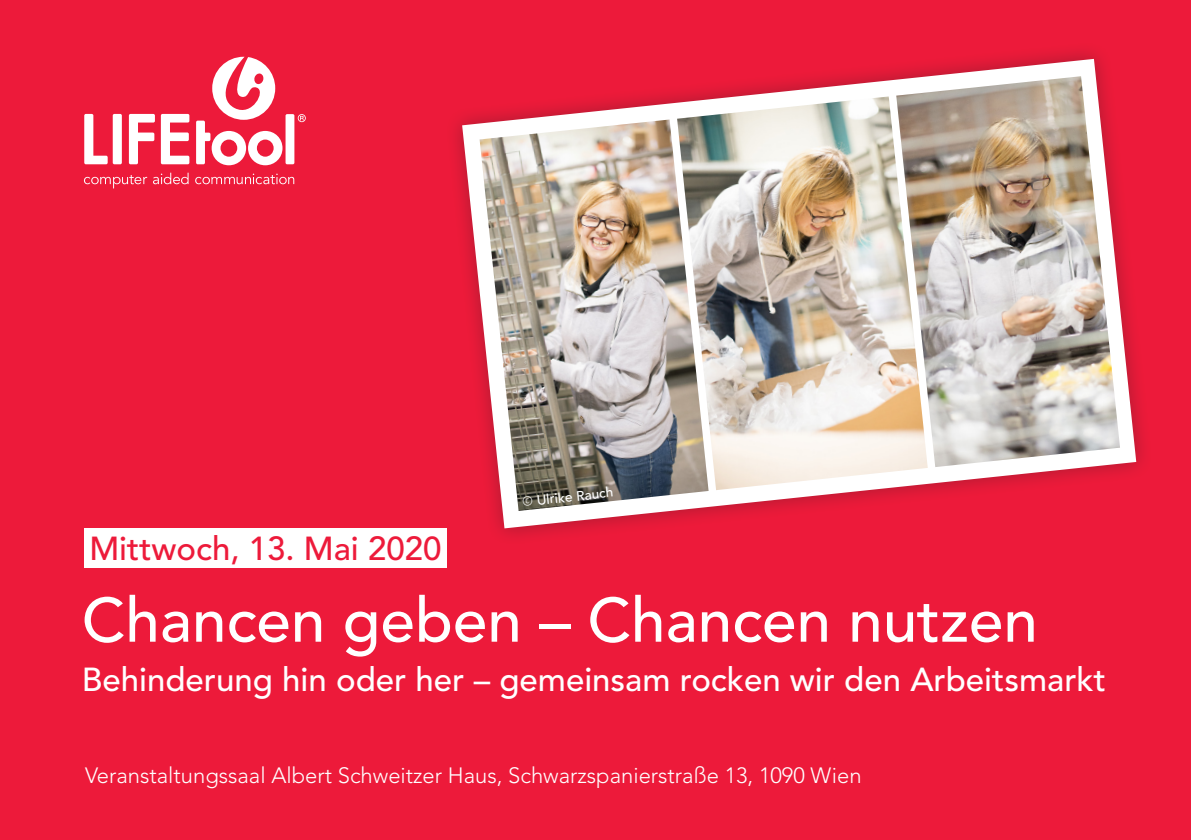
<style>
.page{position:relative;width:1191px;height:840px;background:#fff}
.page>*{position:absolute;margin:0;border:0;box-sizing:border-box;transform-origin:0 0}
.t1{font:500 62px "Avenir LT Std";color:#fff}
.t2{font:500 33px "Avenir LT Std";color:#fff}
.t3{font:500 33px "Avenir LT Std";color:#ed1a3a}
.t4{font:300 22px "Avenir LT Std";color:#fff}
.t5{font:500 13.6px "Avenir LT Std";color:#fff}
.s1{font-family:"Klavika Basic";font-weight:300}
</style>
<div class="page">
<div style="left:0;top:0;width:1191px;height:839px;background:#ed1a3a"></div>
<svg style="left:84px;top:172px;width:210px;height:16px"></svg>
<svg style="left:298px;top:114px;width:8px;height:8px"></svg>
<svg style="left:84px;top:114px;width:24px;height:50px"></svg>
<div style="left:113px;top:114px;width:9px;height:50px;background:#fff;border-radius:2px"></div>
<svg style="left:129px;top:114px;width:26px;height:50px"></svg>
<svg style="left:161px;top:114px;width:28px;height:50px"></svg>
<div style="left:285px;top:114px;width:9px;height:50px;background:#fff;border-radius:2px"></div>
<svg style="left:196px;top:57px;width:86px;height:108px"></svg>
<svg style="left:462px;top:59px;width:674px;height:469px"></svg>
<img style="left:479px;top:119px;width:229px;height:391px">
<img style="left:677px;top:96px;width:250px;height:394px">
<img style="left:896px;top:76px;width:224px;height:391px">
<div style="left:84px;top:527px;width:363px;height:40px;background:#fff"></div>
<p class="t3" style="left:89px;top:529px;width:354px">Mittwoch, 13. Mai 2020</p>
<p class="t5" style="left:521px;top:493px;width:93px;rotate:-6deg"><span class="s1">©</span> Ulrike Rauch</p>
<p class="t1" style="left:82px;top:584px;width:957px">Chancen geben – Chancen nutzen</p>
<p class="t2" style="left:82px;top:660px;width:1025px">Behinderung hin oder her – gemeinsam rocken wir den Arbeitsmarkt</p>
<p class="t4" style="left:85px;top:762px;width:778px">Veranstaltungssaal Albert Schweitzer Haus, Schwarzspanierstraße 13, 1090 Wien</p>
</div>
